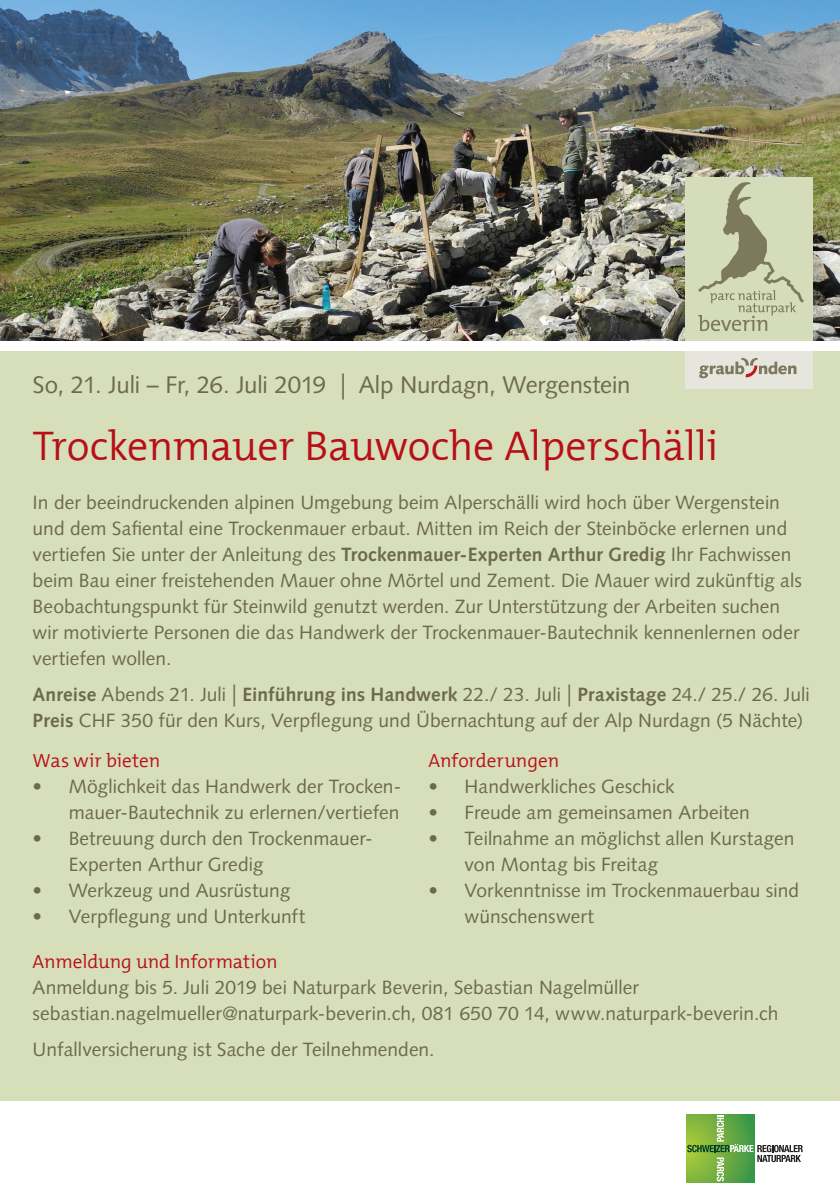
<style>
.page{position:relative;width:840px;height:1191px;background:#fff}
.page>*{position:absolute;margin:0;border:0;box-sizing:border-box;transform-origin:0 0}
.t1{font:300 42px "The Mix B";letter-spacing:-.01em;color:#b70f17}
.t2{font:24px "Syntax LT Std";letter-spacing:-.01em;color:#6d6a4a}
.t3{font:19.2px/26px "Syntax LT Std";letter-spacing:.005em;color:#6d6a4a}
.t4{font:300 19.2px "The Mix B";letter-spacing:-.005em;color:#b70f17}
.s1{font-family:"Minion Pro";font-size:26px}
.s2{font-weight:700}
.s3{font-family:"Minion Pro";font-size:22px}
</style>
<div class="page">
<div style="left:0;top:350px;width:839px;height:750px;background:#d7deba"></div>
<img style="left:0;top:0;width:839px;height:341px">
<div style="left:684px;top:351px;width:127px;height:37px;background:#e7e6de"></div>
<svg style="left:699px;top:358px;width:97px;height:20px"></svg>
<div style="left:684px;top:177px;width:127px;height:164px;background:#d5dcb9"></div>
<svg style="left:698px;top:182px;width:106px;height:149px"></svg>
<svg style="left:686px;top:1114px;width:68px;height:68px"></svg>
<svg style="left:686px;top:1115px;width:116px;height:66px"></svg>
<div style="left:0;top:342px;width:839px;height:9px;background:#fff"></div>
<p class="t2" style="left:33px;top:371px;width:599px">So, 21. Juli – Fr, 26. Juli 2019 <span class="s1">|</span> Alp Nurdagn, Wergenstein</p>
<h1 class="t1" style="left:32px;top:419px;width:687px">Trockenmauer Bauwoche Alperschälli</h1>
<p class="t3" style="left:33px;top:489px;width:770px">In der beeindruckenden alpinen Umgebung beim Alperschälli wird hoch über Wergenstein und dem Safiental eine Trockenmauer erbaut. Mitten im Reich der Steinböcke erlernen und vertiefen Sie unter der Anleitung des <span class="s2">Trockenmauer-Experten Arthur Gredig</span> Ihr Fachwissen beim Bau einer freistehenden Mauer ohne Mörtel und Zement. Die Mauer wird zukünftig als Beobachtungspunkt für Steinwild genutzt werden. Zur Unterstützung der Arbeiten suchen wir motivierte Personen die das Handwerk der Trockenmauer-Bautechnik kennenlernen oder vertiefen wollen.</p>
<p class="t3" style="left:33px;top:681px;width:778px"><span class="s2">Anreise</span> Abends 21. Juli <span class="s3">|</span> <span class="s2">Einführung ins Handwerk</span> 22./ 23. Juli <span class="s3">|</span> <span class="s2">Praxistage</span> 24./ 25./ 26. Juli<br><span class="s2">Preis</span> CHF 350 für den Kurs, Verpflegung und Übernachtung auf der Alp Nurdagn (5 Nächte)</p>
<p class="t4" style="left:33px;top:748px;width:129px">Was wir bieten</p>
<p class="t3" style="left:33px;top:773px;width:370px;text-align:right">• Möglichkeit das Handwerk der Trocken&shy;mauer-Bautechnik zu erlernen/vertiefen</p>
<p class="t3" style="left:69px;top:825px;width:305px;text-indent:-36px">• Betreuung durch den Trockenmauer-<br>Experten Arthur Gredig</p>
<p class="t3" style="left:33px;top:877px;width:259px">• Werkzeug und Ausrüstung</p>
<p class="t3" style="left:33px;top:903px;width:274px">• Verpflegung und Unterkunft</p>
<p class="t4" style="left:428px;top:748px;width:132px">Anforderungen</p>
<p class="t3" style="left:428px;top:773px;width:247px">• Handwerkliches Geschick</p>
<p class="t3" style="left:428px;top:799px;width:322px">• Freude am gemeinsamen Arbeiten</p>
<p class="t3" style="left:464px;top:825px;width:331px;text-indent:-36px">• Teilnahme an möglichst allen Kurstagen von Montag bis Freitag</p>
<p class="t3" style="left:464px;top:877px;width:336px;text-indent:-36px">• Vorkenntnisse im Trockenmauerbau sind wünschenswert</p>
<p class="t4" style="left:33px;top:949px;width:246px">Anmeldung und Information</p>
<p class="t3" style="left:33px;top:974px;width:747px">Anmeldung bis 5. Juli 2019 bei Naturpark Beverin, Sebastian Nagelmüller sebastian.nagelmueller@naturpark-beverin.ch, 081 650 70 14, www.naturpark-beverin.ch</p>
<p class="t3" style="left:33px;top:1036px;width:403px">Unfallversicherung ist Sache der Teilnehmenden.</p>
</div>
